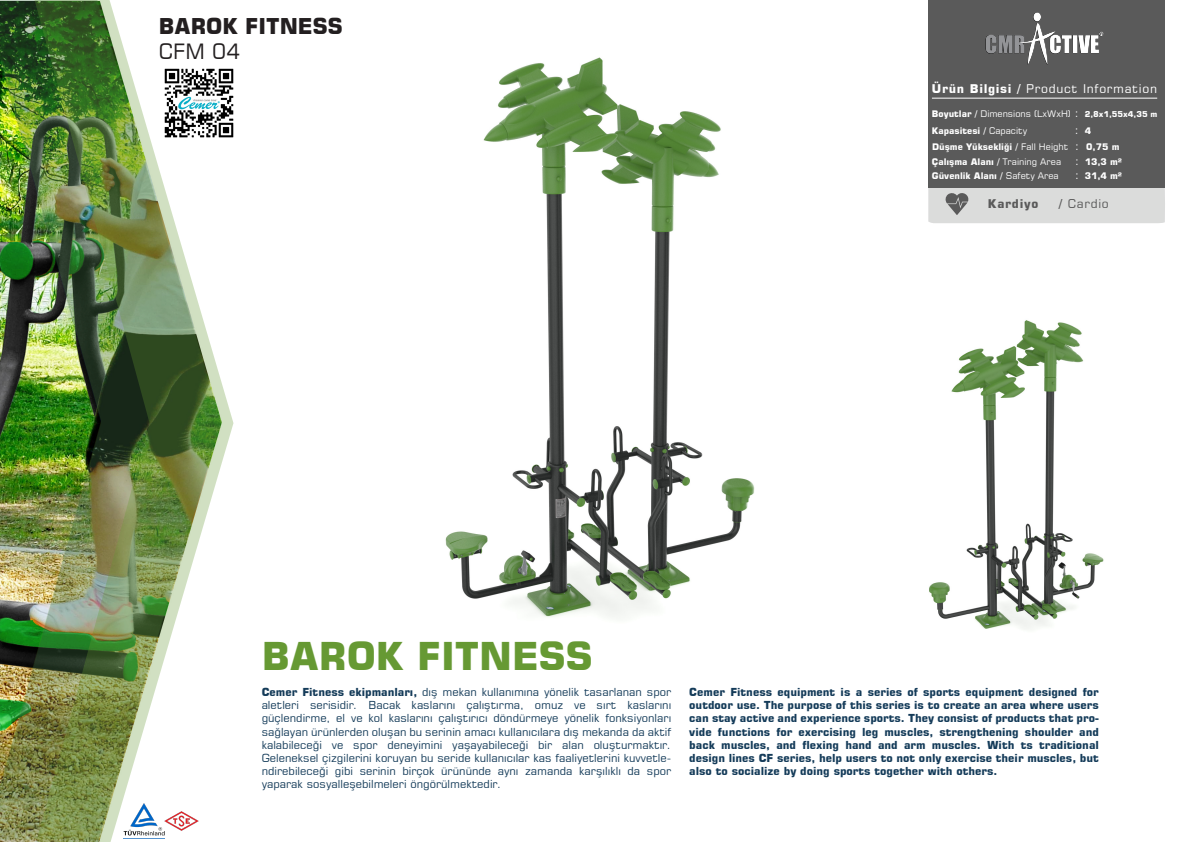
<style>
.page{position:relative;width:1191px;height:842px;background:#fff}
.page>*{position:absolute;margin:0;border:0;box-sizing:border-box;transform-origin:0 0}
.t1{font:700 38.2px "Square 721 BT";color:#693}
.t2{font:700 21.7px "Square 721 BT";color:#231f20}
.t3{font:21px "Square 721 BT";color:#231f20}
.t4{font:12px "Square 721 BT";letter-spacing:.055em;color:#fff}
.t5{font:700 12px "Square 721 BT";letter-spacing:.055em;color:#5a5a5a}
.t6{font:12px "Square 721 BT";letter-spacing:.055em;color:#5a5a5a}
.t7{font:11px/13.2px "Square 721 BT";color:#143b59;text-align:justify}
.t8{font:700 11px/13.2px "Square 721 BT";color:#143b59;text-align:justify}
.t9{font:11px "Square 721 BT";color:#fff}
.t10{font:700 9px "Square 721 BT";color:#fff}
.t11{font:9px "Square 721 BT";color:#fff}
.t12{font:700 8px "Square 721 BT";color:#fff}
.s1{font-weight:700}
.s2{font-size:11px}
.s3{font-weight:400}
.s4{font-weight:400;font-size:11px}
</style>
<div class="page">
<img style="left:233px;top:57px;width:522px;height:561px">
<img style="left:929px;top:320px;width:175px;height:309px">
<svg style="left:34px;top:381px;width:199px;height:461px"></svg>
<img style="left:0;top:0;width:221px;height:840px">
<img style="left:123px;top:803px;width:39px;height:36px">
<img style="left:162px;top:801px;width:40px;height:40px">
<img style="left:158px;top:62px;width:81px;height:81px">
<div style="left:928px;top:188px;width:237px;height:35px;background:#dbdcdb"></div>
<div style="left:928px;top:0;width:236px;height:188px;background:#5a5a5a"></div>
<hr style="left:932px;top:98px;width:225px;height:1px;background:#fff">
<img style="left:985px;top:12px;width:118px;height:52px">
<h2 class="t2" style="left:159px;top:13px;width:185px">BAROK FITNESS</h2>
<h3 class="t3" style="left:159px;top:38px;width:83px">CFM 04</h3>
<p class="t4" style="left:932px;top:81px;width:227px"><span class="s1">Ürün Bilgisi /</span> Product Information</p>
<p class="t11" style="left:932px;top:109px;width:148px"><span class="s1">Boyutlar /</span> Dimensions (LxWxH) <span class="s2">:</span></p>
<p class="t9" style="left:1075px;top:123px;width:5px">:</p>
<p class="t9" style="left:1075px;top:169px;width:5px">:</p>
<p class="t12" style="left:1084px;top:110px;width:74px">2,8x1,55x4,35 m</p>
<p class="t10" style="left:1084px;top:125px;width:8px">4</p>
<p class="t10" style="left:1084px;top:171px;width:39px">31,4 m²</p>
<p class="t10" style="left:932px;top:125px;width:97px">Kapasitesi / <span class="s3">Capacity</span></p>
<p class="t10" style="left:932px;top:171px;width:128px">Güvenlik Alanı / <span class="s3">Safety Area</span></p>
<p class="t10" style="left:932px;top:141px;width:189px">Düşme Yüksekliği / <span class="s3">Fall Height</span> <span class="s4">:</span> 0,75 m</p>
<p class="t10" style="left:932px;top:156px;width:131px">Çalışma Alanı / <span class="s3">Training Area</span></p>
<p class="t10" style="left:1075px;top:156px;width:49px"><span class="s4">:</span> 13,3 m²</p>
<p class="t5" style="left:988px;top:196px;width:52px">Kardiyo</p>
<p class="t6" style="left:1058px;top:196px;width:51px"><span class="s1">/</span> Cardio</p>
<h1 class="t1" style="left:262px;top:633px;width:332px">BAROK FITNESS</h1>
<p class="t7" style="left:262px;top:685px;width:411px"><span class="s1">Cemer Fitness ekipmanları,</span> dış mekan kullanımına yönelik tasarlanan spor aletleri serisidir. Bacak kaslarını çalıştırma, omuz ve sırt kaslarını güçlendirme, el ve kol kaslarını çalıştırıcı döndürmeye yönelik fonksiyonları sağlayan ürünlerden oluşan bu serinin amacı kullanıcılara dış mekanda da aktif kalabileceği ve spor deneyimini yaşayabileceği bir alan oluşturmaktır.<br>Geleneksel çizgilerini koruyan bu seride kullanıcılar kas faaliyetlerini kuvvetle&shy;ndirebileceği gibi serinin birçok ürününde aynı zamanda karşılıklı da spor yaparak sosyalleşebilmeleri öngörülmektedir.</p>
<p class="t8" style="left:689px;top:685px;width:411px">Cemer Fitness equipment is a series of sports equipment designed for outdoor use. The purpose of this series is to create an area where users can stay active and experience sports. They consist of products that pro&shy;vide functions for exercising leg muscles, strengthening shoulder and back muscles, and flexing hand and arm muscles. With ts traditional design lines CF series, help users to not only exercise their muscles, but also to socialize by doing sports together with others.</p>
</div>
